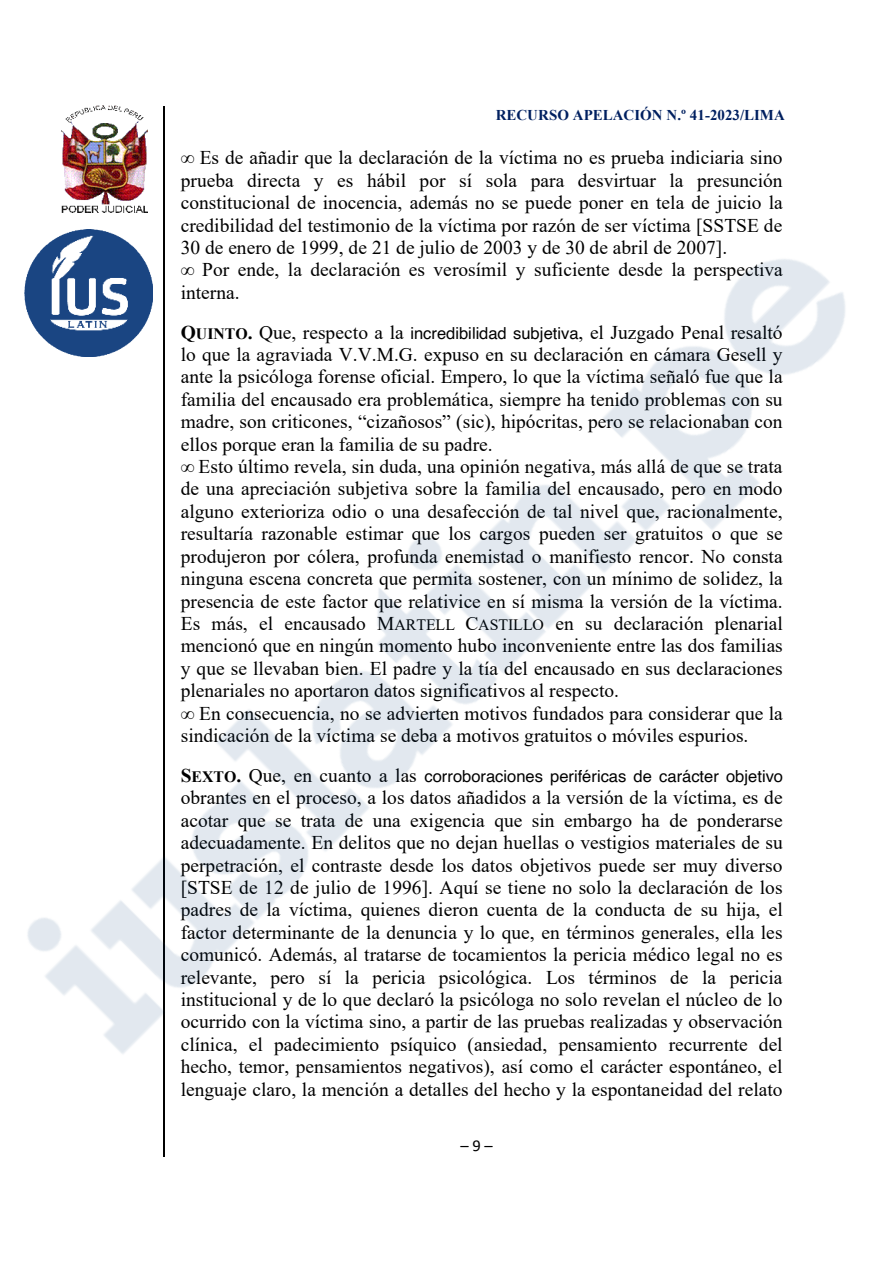
<style>
.page{position:relative;width:893px;height:1263px;background:#fff}
.page>*{position:absolute;margin:0;border:0;box-sizing:border-box;transform-origin:0 0}
.t1{font:19.5px/22.4px "Times New Roman";color:#000;text-align:justify}
.t2{font:16.5px "Helvetica";color:#000}
.t3{font:700 15px "Times New Roman";color:#002060}
.s1{font-weight:700}
.s2{font-weight:700;font-size:15.9px}
.s3{font-family:"Helvetica";font-size:16.5px}
.s4{font-size:15.9px}
.s5{font-family:"Times New Roman";font-weight:700;font-size:19.5px}
.s6{font-family:"Times New Roman";font-weight:700;font-size:15.9px}
.s7{font-family:"Times New Roman";font-size:19.5px}
</style>
<div class="page">
<img style="left:65px;top:105px;width:79px;height:16px">
<hr style="left:163px;top:106px;width:1px;height:1050px;background:#000">
<img style="left:24px;top:121px;width:821px;height:1021px">
<img style="left:25px;top:230px;width:127px;height:127px">
<svg style="left:460px;top:1140px;width:36px;height:2px"></svg>
<svg style="left:181px;top:155px;width:13px;height:8px"></svg>
<svg style="left:181px;top:267px;width:13px;height:8px"></svg>
<svg style="left:181px;top:464px;width:13px;height:8px"></svg>
<svg style="left:181px;top:711px;width:13px;height:8px"></svg>
<p class="t3" style="left:496px;top:110px;width:290px">RECURSO APELACIÓN N.º 41-2023/LIMA</p>
<p class="t1" style="left:181px;top:148px;width:603px;text-indent:19px">Es de añadir que la declaración de la víctima no es prueba indiciaria sino prueba directa y es hábil por sí sola para desvirtuar la presunción constitucional de inocencia, además no se puede poner en tela de juicio la credibilidad del testimonio de la víctima por razón de ser víctima [SSTSE de 30 de enero de 1999, de 21 de julio de 2003 y de 30 de abril de 2007].</p>
<p class="t1" style="left:181px;top:261px;width:603px;text-indent:21px">Por ende, la declaración es verosímil y suficiente desde la perspectiva interna.</p>
<p class="t1" style="left:181px;top:323px;width:603px"><span class="s1">Q</span><span class="s2">UINTO</span><span class="s1">.</span> Que, respecto a la <span class="s3">incredibilidad subjetiva</span>, el Juzgado Penal resaltó lo que la agraviada V.V.M.G. expuso en su declaración en cámara Gesell y ante la psicóloga forense oficial. Empero, lo que la víctima señaló fue que la familia del encausado era problemática, siempre ha tenido problemas con su madre, son criticones, “cizañosos” (sic), hipócritas, pero se relacionaban con ellos porque eran la familia de su padre.</p>
<p class="t1" style="left:181px;top:457px;width:603px;text-indent:18px">Esto último revela, sin duda, una opinión negativa, más allá de que se trata de una apreciación subjetiva sobre la familia del encausado, pero en modo alguno exterioriza odio o una desafección de tal nivel que, racionalmente, resultaría razonable estimar que los cargos pueden ser gratuitos o que se produjeron por cólera, profunda enemistad o manifiesto rencor. No consta ninguna escena concreta que permita sostener, con un mínimo de solidez, la presencia de este factor que relativice en sí misma la versión de la víctima.<br>Es más, el encausado M<span class="s4">ARTELL</span> C<span class="s4">ASTILLO</span> en su declaración plenarial mencionó que en ningún momento hubo inconveniente entre las dos familias y que se llevaban bien. El padre y la tía del encausado en sus declaraciones plenariales no aportaron datos significativos al respecto.</p>
<p class="t1" style="left:181px;top:704px;width:603px;text-indent:18px">En consecuencia, no se advierten motivos fundados para considerar que la sindicación de la víctima se deba a motivos gratuitos o móviles espurios.</p>
<p class="t2" style="left:181px;top:770px;width:604px"><span class="s5">S</span><span class="s6">EXTO</span><span class="s5">.</span> <span class="s7">Que, en cuanto a las</span> corroboraciones periféricas de carácter objetivo</p>
<p class="t1" style="left:181px;top:788px;width:603px">obrantes en el proceso, a los datos añadidos a la versión de la víctima, es de acotar que se trata de una exigencia que sin embargo ha de ponderarse adecuadamente. En delitos que no dejan huellas o vestigios materiales de su perpetración, el contraste desde los datos objetivos puede ser muy diverso [STSE de 12 de julio de 1996]. Aquí se tiene no solo la declaración de los padres de la víctima, quienes dieron cuenta de la conducta de su hija, el factor determinante de la denuncia y lo que, en términos generales, ella les comunicó. Además, al tratarse de tocamientos la pericia médico legal no es relevante, pero sí la pericia psicológica. Los términos de la pericia institucional y de lo que declaró la psicóloga no solo revelan el núcleo de lo ocurrido con la víctima sino, a partir de las pruebas realizadas y observación clínica, el padecimiento psíquico (ansiedad, pensamiento recurrente del hecho, temor, pensamientos negativos), así como el carácter espontáneo, el lenguaje claro, la mención a detalles del hecho y la espontaneidad del relato</p>
</div>
